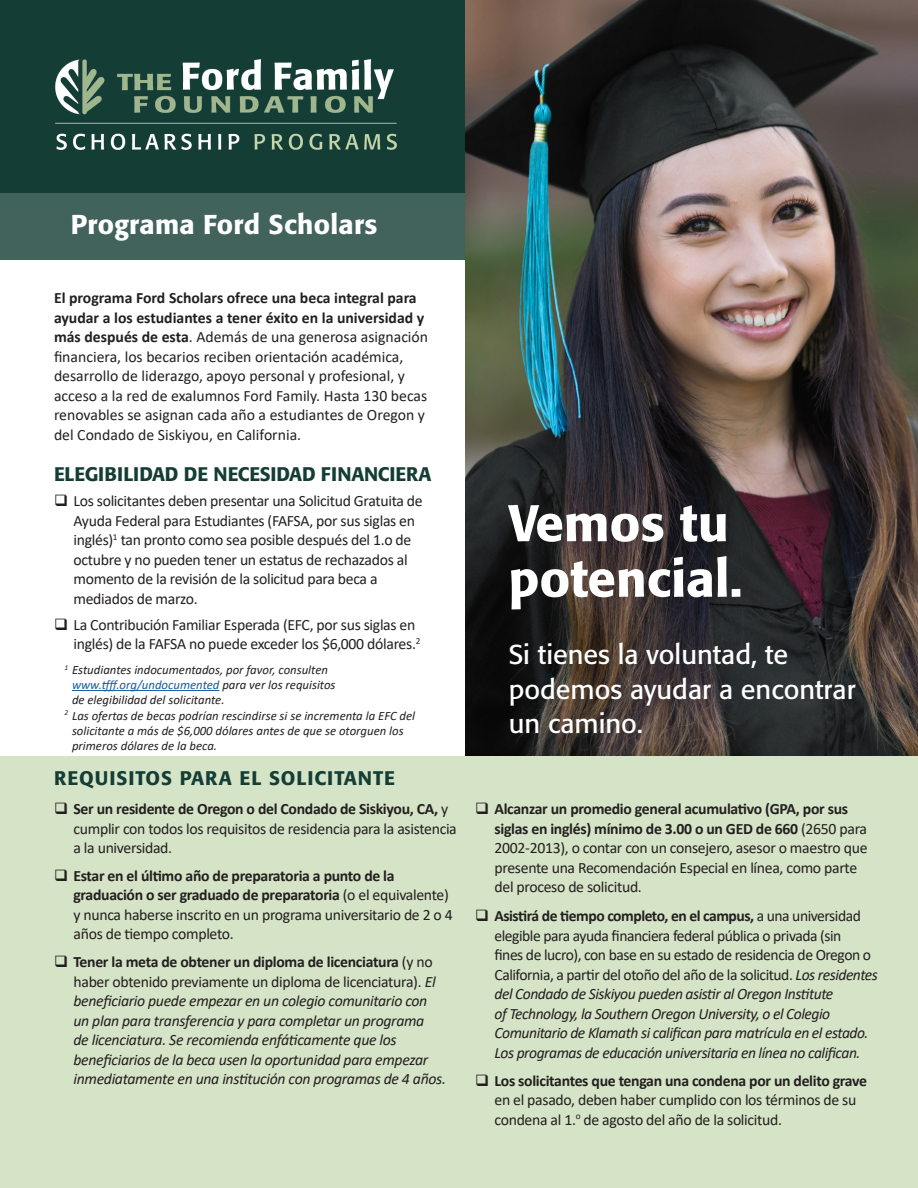
<style>
.page{position:relative;width:918px;height:1188px;background:#fff}
.page>*{position:absolute;margin:0;border:0;box-sizing:border-box;transform-origin:0 0}
.t1{font:500 51px/55.5px "Formata";color:#fff}
.t2{font:27px/34.5px "Formata";color:#fff}
.t3{font:500 27px "Formata";letter-spacing:.01em;color:#fff}
.basic_body{font:500 19.5px "Formata";letter-spacing:-.01em;color:#143d35}
.green_subhead{font:500 19.5px "Formata";letter-spacing:.05em;color:#143d35}
.bullet_check_list{font:15.75px/19.5px "Calibri";letter-spacing:-.02em;color:#231f20}
.bullet_check_list-2{font:italic 15.75px/19.5px "Calibri";letter-spacing:-.03em;color:#231f20}
.basic_body-2{font:15.75px/19.5px "Calibri";color:#231f20}
.t4{font:italic 12.75px/15.3px "Calibri";color:#231f20}
.s1{font-weight:700}
.s2{color:#175d9e}
.s3{font-weight:700;font-style:normal}
.s4{font-style:normal}
</style>
<div class="page">
<div style="left:0;top:0;width:466px;height:260px;background:#143d35"></div>
<div style="left:0;top:193px;width:483px;height:70px;background:#42635c"></div>
<img style="left:55px;top:59px;width:341px;height:91px">
<div style="left:0;top:756px;width:918px;height:432px;background:#d5e3c6"></div>
<img style="left:466px;top:0;width:452px;height:756px">
<hr style="left:72px;top:690px;width:147px;height:1px;background:#175d9e">
<p class="t3" style="left:71px;top:208px;width:308px">Programa Ford Scholars</p>
<p class="basic_body-2" style="left:54px;top:288px;width:376px"><span class="s1">El programa Ford Scholars ofrece una beca integral para ayudar a los estudiantes a tener éxito en la universidad y más después de esta</span>. Además de una generosa asignación financiera, los becarios reciben orientación académica, desarrollo de liderazgo, apoyo personal y profesional, y acceso a la red de exalumnos Ford Family. Hasta 130 becas renovables se asignan cada año a estudiantes de Oregon y del Condado de Siskiyou, en California.</p>
<p class="basic_body" style="left:54px;top:462px;width:379px">ELEGIBILIDAD DE NECESIDAD FINANCIERA</p>
<p class="bullet_check_list" style="left:74px;top:491px;width:351px;text-indent:-20px">❑ Los solicitantes deben presentar una Solicitud Gratuita de Ayuda Federal para Estudiantes (FAFSA, por sus siglas en inglés)<sup>1</sup> tan pronto como sea posible después del 1.o de octubre y no pueden tener un estatus de rechazados al momento de la revisión de la solicitud para beca a mediados de marzo.</p>
<p class="bullet_check_list" style="left:74px;top:614px;width:348px;text-indent:-20px">❑ La Contribución Familiar Esperada (EFC, por sus siglas en inglés) de la FAFSA no puede exceder los $6,000 dólares.<sup>2</sup></p>
<p class="t4" style="left:72px;top:661px;width:265px;text-indent:-8px"><sup>1</sup> Estudiantes indocumentados, por favor, consulten <span class="s2">www.tfff.org/undocumented</span> para ver los requisitos de elegibilidad del solicitante.</p>
<p class="t4" style="left:72px;top:707px;width:345px;text-indent:-8px"><sup>2</sup> Las ofertas de becas podrían rescindirse si se incrementa la EFC del solicitante a más de $6,000 dólares antes de que se otorguen los primeros dólares de la beca.</p>
<p class="green_subhead" style="left:54px;top:766px;width:343px">REQUISITOS PARA EL SOLICITANTE</p>
<p class="bullet_check_list" style="left:74px;top:799px;width:385px;text-indent:-20px">❑ <span class="s1">Ser un residente de Oregon o del Condado de Siskiyou, CA,</span> y cumplir con todos los requisitos de residencia para la asistencia a la universidad.</p>
<p class="bullet_check_list" style="left:74px;top:866px;width:381px;text-indent:-20px">❑ <span class="s1">Estar en el último año de preparatoria a punto de la graduación o ser graduado de preparatoria</span> (o el equivalente) y nunca haberse inscrito en un programa universitario de 2 o 4 años de tiempo completo.</p>
<p class="bullet_check_list-2" style="left:74px;top:952px;width:374px;text-indent:-20px">❑ <span class="s3">Tener la meta de obtener un diploma de licenciatura</span> <span class="s4">(y no haber obtenido previamente un diploma de licenciatura).</span> El beneficiario puede empezar en un colegio comunitario con un plan para transferencia y para completar un programa<br>de licenciatura. Se recomienda enfáticamente que los beneficiarios de la beca usen la oportunidad para empezar inmediatamente en una institución con programas de 4 años.</p>
<p class="t1" style="left:509px;top:495px;width:235px">Vemos tu potencial.</p>
<p class="t2" style="left:509px;top:637px;width:349px">Si tienes la voluntad, te podemos ayudar a encontrar un camino.</p>
<p class="bullet_check_list" style="left:495px;top:799px;width:375px;text-indent:-20px">❑ <span class="s1">Alcanzar un promedio general acumulativo (GPA, por sus siglas en inglés) mínimo de 3.00 o un GED de 660</span> (2650 para 2002-2013), o contar con un consejero, asesor o maestro que presente una Recomendación Especial en línea, como parte del proceso de solicitud.</p>
<p class="bullet_check_list-2" style="left:495px;top:906px;width:385px;text-indent:-20px">❑ <span class="s3">Asistirá de tiempo completo, en el campus,</span> <span class="s4">a una universidad elegible para ayuda financiera federal pública o privada (sin<br>fines de lucro), con base en su estado de residencia de Oregon o California, a partir del otoño del año de la solicitud.</span> Los residentes del Condado de Siskiyou pueden asistir al Oregon Institute<br>of Technology, la Southern Oregon University, o el Colegio Comunitario de Klamath si califican para matrícula en el estado.<br>Los programas de educación universitaria en línea no califican.</p>
<p class="bullet_check_list" style="left:495px;top:1070px;width:374px;text-indent:-20px">❑ <span class="s1">Los solicitantes que tengan una condena por un delito grave </span>en el pasado, deben haber cumplido con los términos de su condena al 1.<sup>o</sup> de agosto del año de la solicitud.</p>
</div>
